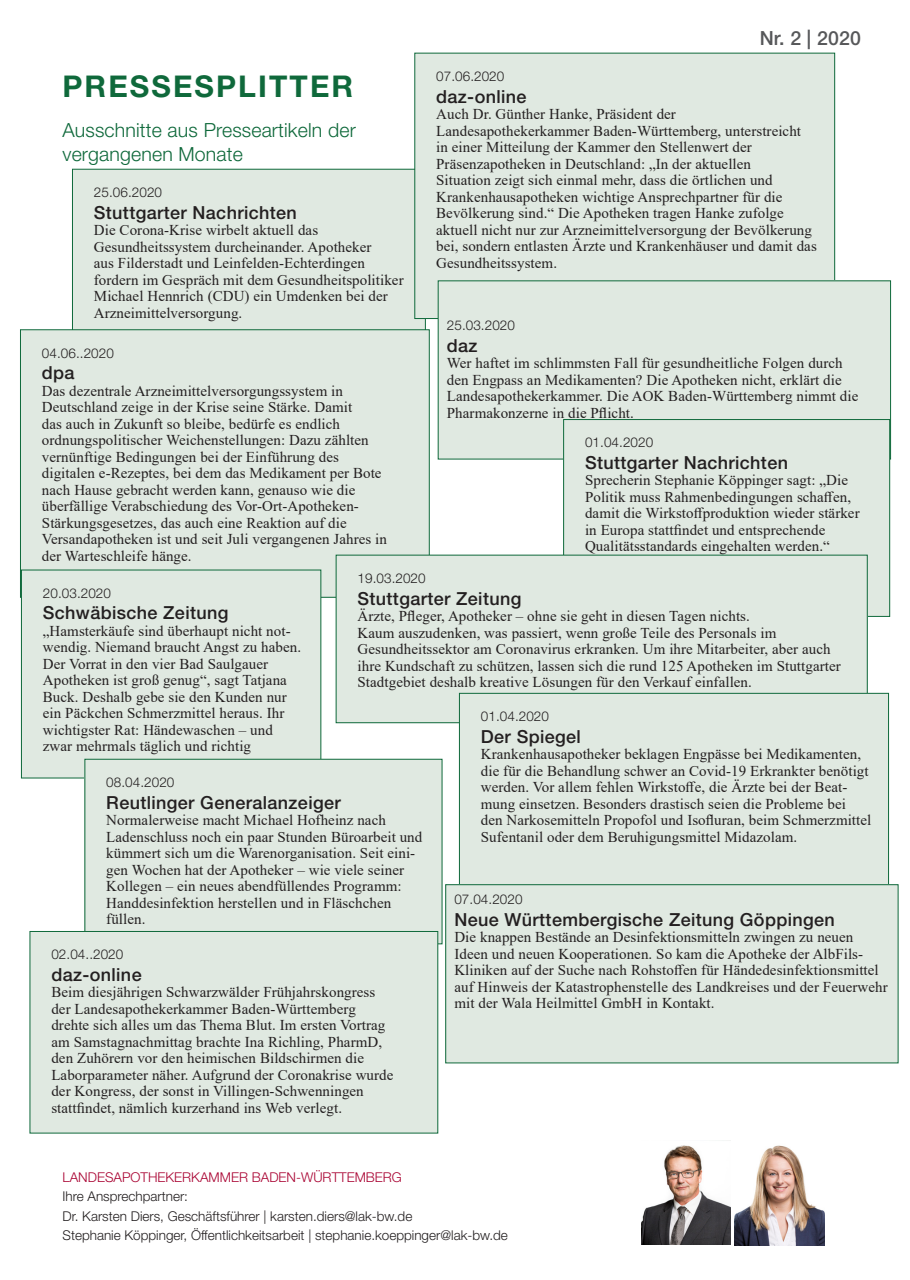
<style>
.page{position:relative;width:910px;height:1280px;background:#fff}
.page>*{position:absolute;margin:0;border:0;box-sizing:border-box;transform-origin:0 0}
.t1{font:700 30px "Helvetica Neue LT";letter-spacing:.07em;color:#0f693b}
.t2{font:300 19.5px/24px "Helvetica Neue LT";letter-spacing:.01em;color:#0f693b}
.t3{font:500 19.5px "Helvetica Neue LT";letter-spacing:.01em;color:#57585a}
.Zeitung_Name{font:500 18px "Helvetica Neue LT";letter-spacing:.02em;color:#231f20}
.Zeitung_Text_times{font:15px/16.5px "Times New Roman";letter-spacing:.005em;color:#231f20}
.Zeitung_Name-2{font:15px/16.5px "Times New Roman";letter-spacing:.005em;color:#231f20}
.Datum{font:300 13.5px/19.5px "Helvetica Neue LT";color:#231f20}
.t4{font:300 13.5px "Helvetica Neue LT";color:#a90332}
</style>
<div class="page">
<img style="left:642px;top:1145px;width:89px;height:100px">
<img style="left:735px;top:1145px;width:89px;height:101px">
<div style="left:72px;top:169px;width:353px;height:193px;background:#e0e9e1"></div>
<div style="left:20px;top:330px;width:409px;height:267px;background:#e0e9e1"></div>
<div style="left:21px;top:570px;width:300px;height:208px;background:#e0e9e1"></div>
<div style="left:415px;top:53px;width:420px;height:265px;background:#e0e9e1"></div>
<div style="left:438px;top:281px;width:453px;height:178px;background:#e0e9e1"></div>
<div style="left:564px;top:419px;width:326px;height:197px;background:#e0e9e1"></div>
<div style="left:563px;top:419px;width:327px;height:198px;border:1px solid #0f693b"></div>
<div style="left:336px;top:555px;width:531px;height:168px;background:#e0e9e1"></div>
<div style="left:459px;top:693px;width:429px;height:278px;background:#e0e9e1"></div>
<div style="left:85px;top:759px;width:357px;height:185px;background:#e0e9e1"></div>
<div style="left:85px;top:759px;width:357px;height:185px;border:1px solid #0f693b"></div>
<div style="left:30px;top:931px;width:408px;height:202px;background:#e0e9e1"></div>
<div style="left:30px;top:931px;width:408px;height:202px;border:1px solid #0f693b"></div>
<div style="left:446px;top:885px;width:452px;height:178px;background:#e0e9e1"></div>
<div style="left:445px;top:884px;width:453px;height:179px;border:1px solid #0f693b"></div>
<h2 class="t3" style="left:760px;top:26px;width:103px">Nr. 2 | 2020</h2>
<p class="Datum" style="left:436px;top:66px;width:70px">07.06.2020</p>
<p class="Zeitung_Name" style="left:436px;top:85px;width:92px">daz-online</p>
<p class="Zeitung_Text_times" style="left:436px;top:105px;width:382px">Auch Dr. Günther Hanke, Präsident der Landesapothekerkammer Baden-Württemberg, unterstreicht<br>in einer Mitteilung der Kammer den Stellenwert der Präsenzapotheken in Deutschland: „In der aktuellen<br>Situation zeigt sich einmal mehr, dass die örtlichen und Krankenhausapotheken wichtige Ansprechpartner für die Bevölkerung sind.“ Die Apotheken tragen Hanke zufolge aktuell nicht nur zur Arzneimittelversorgung der Bevölkerung bei, sondern entlasten Ärzte und Krankenhäuser und damit das Gesundheitssystem.</p>
<h1 class="t1" style="left:63px;top:67px;width:292px">PRESSESPLITTER</h1>
<h2 class="t2" style="left:63px;top:117px;width:295px">Ausschnitte aus Presseartikeln der vergangenen Monate</h2>
<p class="Datum" style="left:94px;top:182px;width:70px">25.06.2020</p>
<p class="Zeitung_Name" style="left:94px;top:201px;width:204px">Stuttgarter Nachrichten</p>
<p class="Zeitung_Text_times" style="left:94px;top:221px;width:226px">Die Corona-Krise wirbelt aktuell das</p>
<p class="Zeitung_Text_times" style="left:94px;top:238px;width:311px">Gesundheitssystem durcheinander. Apotheker<br>aus Filderstadt und Leinfelden-Echterdingen fordern im Gespräch mit dem Gesundheitspolitiker Michael Hennrich (CDU) ein Umdenken bei der Arzneimittelversorgung.</p>
<p class="Datum" style="left:42px;top:343px;width:73px">04.06..2020</p>
<p class="Zeitung_Name" style="left:42px;top:362px;width:34px">dpa</p>
<p class="Zeitung_Text_times" style="left:42px;top:382px;width:347px">Das dezentrale Arzneimittelversorgungssystem in Deutschland zeige in der Krise seine Stärke. Damit<br>das auch in Zukunft so bleibe, bedürfe es endlich ordnungspolitischer Weichenstellungen: Dazu zählten vernünftige Bedingungen bei der Einführung des digitalen e-Rezeptes, bei dem das Medikament per Bote nach Hause gebracht werden kann, genauso wie die überfällige Verabschiedung des Vor-Ort-Apotheken-Stärkungsgesetzes, das auch eine Reaktion auf die Versandapotheken ist und seit Juli vergangenen Jahres in der Warteschleife hänge.</p>
<p class="Datum" style="left:43px;top:583px;width:70px">20.03.2020</p>
<p class="Zeitung_Name" style="left:43px;top:602px;width:187px">Schwäbische Zeitung</p>
<p class="Zeitung_Name-2" style="left:43px;top:622px;width:260px">„Hamsterkäufe sind überhaupt nicht not&shy;wendig. Niemand braucht Angst zu haben.<br>Der Vorrat in den vier Bad Saulgauer Apotheken ist groß genug“, sagt Tatjana Buck. Deshalb gebe sie den Kunden nur ein Päckchen Schmerzmittel heraus. Ihr wichtigster Rat: Händewaschen – und zwar mehrmals täglich und richtig</p>
<p class="Datum" style="left:447px;top:315px;width:70px">25.03.2020</p>
<p class="Zeitung_Name" style="left:447px;top:335px;width:32px">daz</p>
<p class="Zeitung_Text_times" style="left:447px;top:354px;width:413px">Wer haftet im schlimmsten Fall für gesundheitliche Folgen durch den Engpass an Medikamenten? Die Apotheken nicht, erklärt die Landesapothekerkammer. Die AOK Baden-Württemberg nimmt die Pharmakonzerne in die Pflicht.</p>
<p class="Datum" style="left:585px;top:432px;width:70px">01.04.2020</p>
<p class="Zeitung_Name" style="left:585px;top:452px;width:204px">Stuttgarter Nachrichten</p>
<p class="Zeitung_Text_times" style="left:585px;top:472px;width:276px">Sprecherin Stephanie Köppinger sagt: „Die Politik muss Rahmenbedingungen schaffen, damit die Wirkstoffproduktion wieder stärker in Europa stattfindet und entsprechende Qualitätsstandards eingehalten werden.“</p>
<p class="Datum" style="left:358px;top:568px;width:70px">19.03.2020</p>
<p class="Zeitung_Name" style="left:358px;top:587px;width:165px">Stuttgarter Zeitung</p>
<p class="Zeitung_Text_times" style="left:358px;top:607px;width:485px">Ärzte, Pfleger, Apotheker – ohne sie geht in diesen Tagen nichts.<br>Kaum auszudenken, was passiert, wenn große Teile des Personals im Gesundheitssektor am Coronavirus erkranken. Um ihre Mitarbeiter, aber auch ihre Kundschaft zu schützen, lassen sich die rund 125 Apotheken im Stuttgarter Stadtgebiet deshalb kreative Lösungen für den Verkauf einfallen.</p>
<p class="Datum" style="left:481px;top:706px;width:70px">01.04.2020</p>
<p class="Zeitung_Name" style="left:481px;top:726px;width:101px">Der Spiegel</p>
<p class="Zeitung_Name-2" style="left:481px;top:745px;width:392px">Krankenhausapotheker beklagen Engpässe bei Medikamenten, die für die Behandlung schwer an Covid-19 Erkrankter benötigt werden. Vor allem fehlen Wirkstoffe, die Ärzte bei der Beat&shy;mung einsetzen. Besonders drastisch seien die Probleme bei den Narkosemitteln Propofol und Isofluran, beim Schmerzmittel Sufentanil oder dem Beruhigungsmittel Midazolam.</p>
<p class="Datum" style="left:106px;top:772px;width:70px">08.04.2020</p>
<p class="Zeitung_Name" style="left:106px;top:791px;width:236px">Reutlinger Generalanzeiger</p>
<p class="Zeitung_Name-2" style="left:106px;top:811px;width:318px">Normalerweise macht Michael Hofheinz nach Ladenschluss noch ein paar Stunden Büroarbeit und kümmert sich um die Warenorganisation. Seit eini&shy;gen Wochen hat der Apotheker – wie viele seiner Kollegen – ein neues abendfüllendes Programm:<br>Handdesinfektion herstellen und in Fläschchen füllen.</p>
<p class="Datum" style="left:51px;top:944px;width:73px">02.04..2020</p>
<p class="Zeitung_Name" style="left:51px;top:964px;width:92px">daz-online</p>
<p class="Zeitung_Text_times" style="left:51px;top:984px;width:344px">Beim diesjährigen Schwarzwälder Frühjahrskongress der Landesapothekerkammer Baden-Württemberg drehte sich alles um das Thema Blut. Im ersten Vortrag am Samstagnachmittag brachte Ina Richling, PharmD, den Zuhörern vor den heimischen Bildschirmen die Laborparameter näher. Aufgrund der Coronakrise wurde der Kongress, der sonst in Villingen-Schwenningen stattfindet, nämlich kurzerhand ins Web verlegt.</p>
<p class="Datum" style="left:454px;top:889px;width:70px">07.04.2020</p>
<p class="Zeitung_Name" style="left:454px;top:908px;width:382px">Neue Württembergische Zeitung Göppingen</p>
<p class="Zeitung_Text_times" style="left:454px;top:928px;width:435px">Die knappen Bestände an Desinfektionsmitteln zwingen zu neuen Ideen und neuen Kooperationen. So kam die Apotheke der AlbFils-Kliniken auf der Suche nach Rohstoffen für Händedesinfektionsmittel auf Hinweis der Katastrophenstelle des Landkreises und der Feuerwehr mit der Wala Heilmittel GmbH in Kontakt.</p>
<p class="t4" style="left:63px;top:1169px;width:341px">LANDESAPOTHEKERKAMMER BADEN-WÜRTTEMBERG</p>
<p class="Datum" style="left:63px;top:1186px;width:447px">Ihre Ansprechpartner:<br>Dr. Karsten Diers, Geschäftsführer | karsten.diers@lak-bw.de<br>Stephanie Köppinger, Öffentlichkeitsarbeit | stephanie.koeppinger@lak-bw.de</p>
</div>
